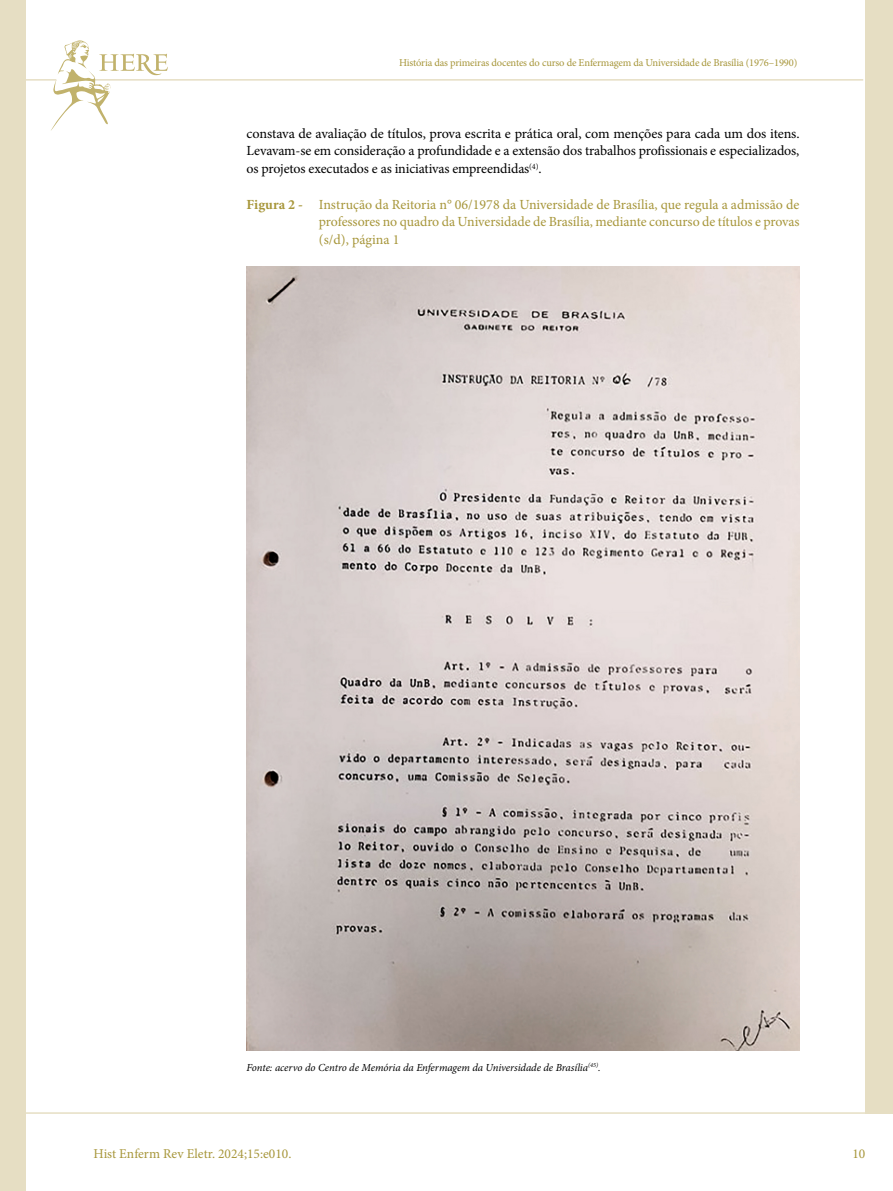
<style>
.page{position:relative;width:893px;height:1191px;background:#fff}
.page>*{position:absolute;margin:0;border:0;box-sizing:border-box;transform-origin:0 0}
.t1{font:13.95px/17.7px "Minion Pro";letter-spacing:-.01em;color:#000;text-align:justify}
.t2{font:13.95px/17.7px "Minion Pro";color:#a7963a;text-align:justify}
.t3{font:13.5px "Minion Pro";color:#a7963a}
.t4{font:italic 10.8px "Minion Pro";letter-spacing:-.005em;color:#000}
.t5{font:10.5px "Minion Pro";letter-spacing:-.015em;color:#a7963a}
.s1{font-weight:700}
</style>
<div class="page">
<hr style="left:0;top:1112px;width:893px;height:1px;background:#e6dec3">
<hr style="left:0;top:79px;width:863px;height:2px;background:#e6dec3">
<div style="left:865px;top:0;width:28px;height:1113px;background:#e6dec3"></div>
<div style="left:0;top:0;width:26px;height:1191px;background:#e6dec3"></div>
<svg style="left:50px;top:40px;width:118px;height:91px"></svg>
<img style="left:247px;top:266px;width:552px;height:784px">
<p class="t5" style="left:399px;top:56px;width:400px">História das primeiras docentes do curso de Enfermagem da Universidade de Brasília (1976–1990)</p>
<p class="t1" style="left:247px;top:124px;width:554px">constava de avaliação de títulos, prova escrita e prática oral, com menções para cada um dos itens.<br>Levavam-se em consideração a profundidade e a extensão dos trabalhos profissionais e especializados, os projetos executados e as iniciativas empreendidas<sup>(4)</sup>.</p>
<p class="t2" style="left:319px;top:195px;width:482px;text-indent:-72px"><span class="s1">Figura 2 -</span> Instrução da Reitoria n° 06/1978 da Universidade de Brasília, que regula a admissão de professores no quadro da Universidade de Brasília, mediante concurso de títulos e provas (s/d), página 1</p>
<p class="t4" style="left:247px;top:1059px;width:356px">Fonte: acervo do Centro de Memória da Enfermagem da Universidade de Brasília<sup>(45)</sup>.</p>
<p class="t3" style="left:94px;top:1144px;width:199px">Hist Enferm Rev Eletr. 2024;15:e010.</p>
<p class="t3" style="left:852px;top:1144px;width:14px">10</p>
</div>
